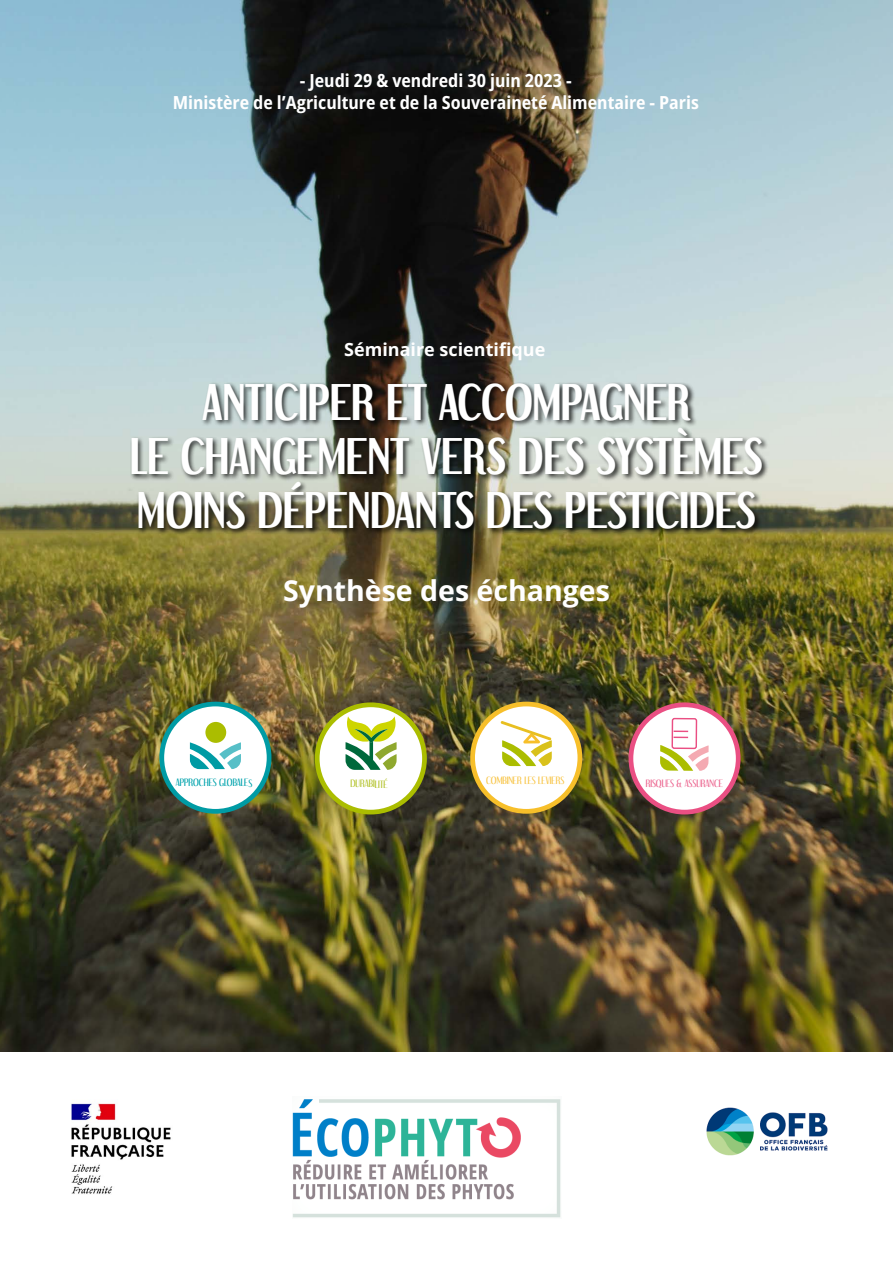
<style>
.page{position:relative;width:893px;height:1263px;background:#fff}
.page>*{position:absolute;margin:0;border:0;box-sizing:border-box;transform-origin:0 0}
.t1{font:700 45px/54px "Dream Orphans";color:#fff;text-align:center}
.t2{font:700 28.5px "Open Sans";color:#fff}
.t3{font:700 semi-condensed 18px/21.6px "Open Sans";color:#fff;text-align:center}
.t4{font:700 18px "Open Sans";color:#fff}
.t5{font:9.3px "Dream Orphans";letter-spacing:-.01em;color:#f8c547}
.t6{font:9.3px "Dream Orphans";letter-spacing:-.01em;color:#00a3ad}
.t7{font:9.3px "Dream Orphans";letter-spacing:-.01em;color:#ec6690}
.t8{font:9.3px "Dream Orphans";letter-spacing:-.01em;color:#b4c32e}
</style>
<div class="page">
<img style="left:0;top:0;width:893px;height:1051px">
<div style="left:130px;top:382px;width:639px;height:154px;background:#000;opacity:.75"></div>
<div style="left:631px;top:705px;width:107px;height:107px;background:#fff;border-radius:50%"></div>
<div style="left:629px;top:702px;width:112px;height:112px;border:5px solid #ea4f83;border-radius:50%"></div>
<svg style="left:660px;top:745px;width:49px;height:26px"></svg>
<div style="left:671px;top:718px;width:26px;height:31px;border:1px solid #ea4f83;border-radius:2px"></div>
<svg style="left:674px;top:730px;width:14px;height:8px"></svg>
<div style="left:162px;top:704px;width:107px;height:107px;background:#fff;border-radius:50%"></div>
<div style="left:159px;top:702px;width:112px;height:112px;border:5px solid #009ba4;border-radius:50%"></div>
<div style="left:205px;top:722px;width:21px;height:21px;background:#abbd00;border-radius:50%"></div>
<svg style="left:190px;top:742px;width:51px;height:27px"></svg>
<div style="left:317px;top:705px;width:107px;height:107px;background:#fff;border-radius:50%"></div>
<div style="left:315px;top:702px;width:112px;height:112px;border:5px solid #abbd00;border-radius:50%"></div>
<svg style="left:346px;top:716px;width:51px;height:54px"></svg>
<div style="left:473px;top:704px;width:107px;height:107px;background:#fff;border-radius:50%"></div>
<div style="left:470px;top:702px;width:112px;height:112px;border:5px solid #f7bf2a;border-radius:50%"></div>
<svg style="left:501px;top:721px;width:51px;height:45px"></svg>
<img style="left:292px;top:1099px;width:269px;height:119px">
<img style="left:706px;top:1107px;width:122px;height:49px">
<img style="left:71px;top:1103px;width:100px;height:91px">
<p class="t3" style="left:173px;top:70px;width:528px">- Jeudi 29 &amp; vendredi 30 juin 2023 -<br>Ministère de l’Agriculture et de la Souveraineté Alimentaire - Paris</p>
<p class="t4" style="left:344px;top:336px;width:203px">Séminaire scientifique</p>
<h1 class="t1" style="left:130px;top:374px;width:634px">ANTICIPER ET ACCOMPAGNER<br>LE CHANGEMENT VERS DES SYSTÈMES<br>MOINS DÉPENDANTS DES PESTICIDES</h1>
<h2 class="t2" style="left:283px;top:570px;width:328px">Synthèse des échanges</h2>
<p class="t5" style="left:486px;top:774px;width:80px">COMBINER LES LEVIERS</p>
<p class="t6" style="left:176px;top:777px;width:78px">APPROCHES GLOBALES</p>
<p class="t8" style="left:350px;top:778px;width:39px">DURABILITÉ</p>
<p class="t7" style="left:646px;top:777px;width:79px">RISQUES &amp; ASSURANCE</p>
</div>
